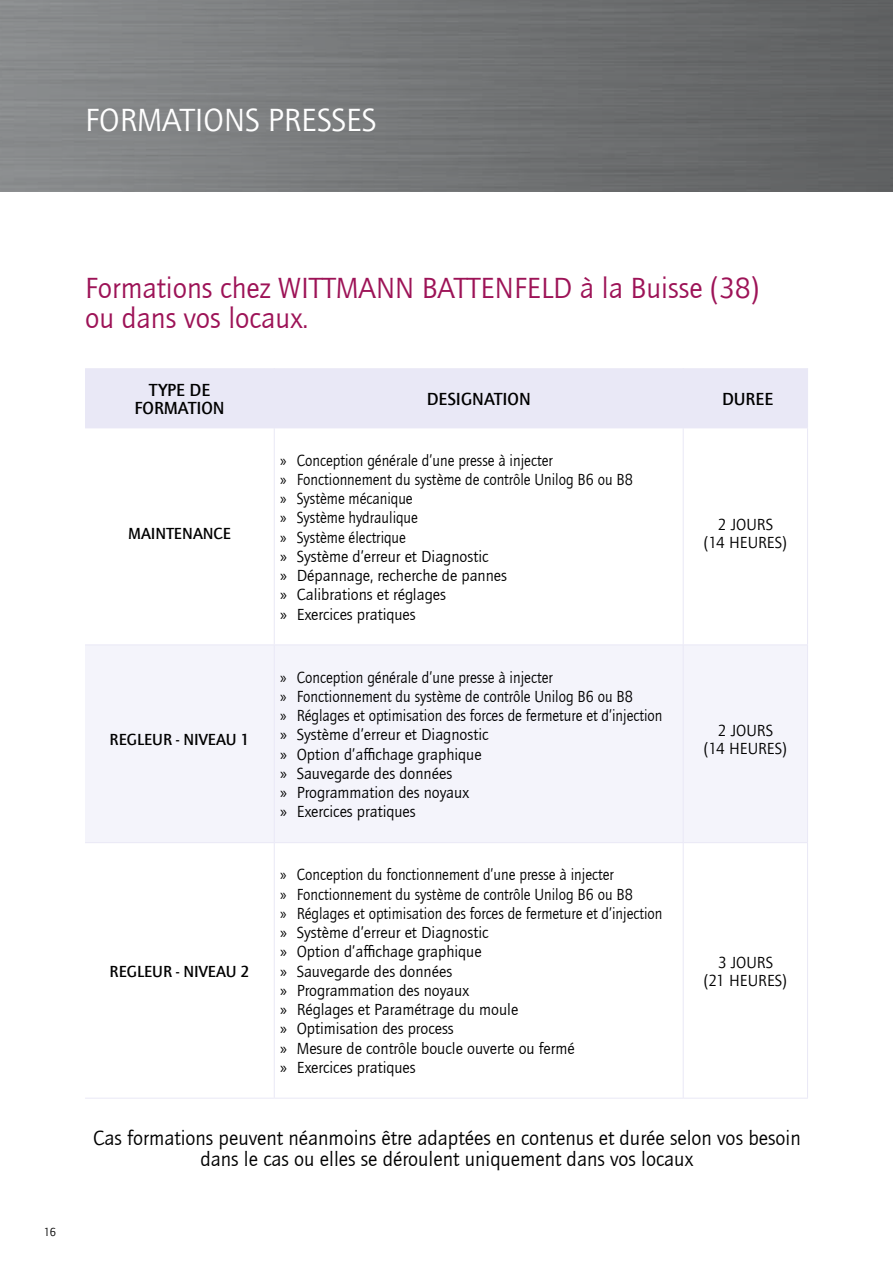
<style>
.page{position:relative;width:893px;height:1263px;background:#fff}
.page>*{position:absolute;margin:0;border:0;box-sizing:border-box;transform-origin:0 0}
.t1{font:33px "Quay Sans ITC Com";color:#fff}
.t2{font:30px/30px "Quay Sans ITC Com";color:#9d1357}
.t3{font:21px/21px "Quay Sans ITC Com";color:#000;text-align:center}
.t4{font:500 18px/17.9px "Quay Sans ITC Com";color:#000;text-align:center}
.t5{font:16.5px/19.2px "Quay Sans ITC Com";color:#000;scale:.93 1}
.t6{font:16.5px/17.9px "Quay Sans ITC Com";color:#000;text-align:center}
.t7{font:500 16.5px "Quay Sans ITC Com";color:#000}
.t8{font:12px "Quay Sans ITC Com";color:#000}
.s1{font-family:"Myriad Pro"}
</style>
<div class="page">
<div style="left:0;top:0;width:893px;height:191px;background:linear-gradient(to right,#8b8d8f,#5e5f60)"></div>
<div style="left:85px;top:368px;width:722px;height:59px;background:#e9e8f6"></div>
<div style="left:85px;top:645px;width:722px;height:197px;background:#f4f4fb"></div>
<hr style="left:274px;top:368px;width:1px;height:59px;background:#e9e8f6">
<hr style="left:683px;top:368px;width:1px;height:59px;background:#e9e8f6">
<hr style="left:807px;top:368px;width:1px;height:59px;background:#e9e8f6">
<hr style="left:85px;top:427px;width:189px;height:1px;background:#e9e8f6">
<hr style="left:274px;top:427px;width:409px;height:1px;background:#e9e8f6">
<hr style="left:274px;top:428px;width:1px;height:216px;background:#e9e8f6">
<hr style="left:683px;top:427px;width:125px;height:1px;background:#e9e8f6">
<hr style="left:683px;top:428px;width:1px;height:216px;background:#e9e8f6">
<hr style="left:807px;top:428px;width:1px;height:216px;background:#e9e8f6">
<hr style="left:85px;top:644px;width:189px;height:1px;background:#e9e8f6">
<hr style="left:274px;top:644px;width:409px;height:1px;background:#e9e8f6">
<hr style="left:274px;top:645px;width:1px;height:197px;background:#e9e8f6">
<hr style="left:683px;top:644px;width:125px;height:1px;background:#e9e8f6">
<hr style="left:683px;top:645px;width:1px;height:197px;background:#e9e8f6">
<hr style="left:807px;top:645px;width:1px;height:197px;background:#e9e8f6">
<hr style="left:85px;top:842px;width:189px;height:1px;background:#e9e8f6">
<hr style="left:274px;top:842px;width:409px;height:1px;background:#e9e8f6">
<hr style="left:274px;top:843px;width:1px;height:255px;background:#e9e8f6">
<hr style="left:683px;top:842px;width:125px;height:1px;background:#e9e8f6">
<hr style="left:683px;top:843px;width:1px;height:255px;background:#e9e8f6">
<hr style="left:807px;top:843px;width:1px;height:255px;background:#e9e8f6">
<hr style="left:85px;top:1098px;width:189px;height:1px;background:#e9e8f6">
<hr style="left:274px;top:1098px;width:409px;height:1px;background:#e9e8f6">
<hr style="left:683px;top:1098px;width:125px;height:1px;background:#e9e8f6">
<h1 class="t1" style="left:85px;top:101px;width:293px">FORMATIONS PRESSES</h1>
<p class="t8" style="left:44px;top:1225px;width:14px">16</p>
<h2 class="t2" style="left:85px;top:273px;width:676px">Formations chez WITTMANN BATTENFELD à la Buisse (38) ou dans vos locaux.</h2>
<p class="t4" style="left:135px;top:381px;width:92px">TYPE DE<br>FORMATION</p>
<p class="t4" style="left:427px;top:390px;width:106px">DESIGNATION</p>
<p class="t4" style="left:722px;top:390px;width:53px">DUREE</p>
<p class="t7" style="left:128px;top:524px;width:104px">MAINTENANCE</p>
<p class="t7" style="left:110px;top:729px;width:142px">REGLEUR - NIVEAU 1</p>
<p class="t7" style="left:110px;top:961px;width:142px">REGLEUR - NIVEAU 2</p>
<p class="t5" style="left:280px;top:450px;width:381px"><span class="s1">»</span> Conception générale d’une presse à injecter<br><span class="s1">»</span> Fonctionnement du système de contrôle Unilog B6 ou B8 <span class="s1">»</span> Système mécanique<br><span class="s1">»</span> Système hydraulique<br><span class="s1">»</span> Système électrique<br><span class="s1">»</span> Système d’erreur et Diagnostic<br><span class="s1">»</span> Dépannage, recherche de pannes<br><span class="s1">»</span> Calibrations et réglages<br><span class="s1">»</span> Exercices pratiques</p>
<p class="t5" style="left:280px;top:667px;width:413px"><span class="s1">»</span> Conception générale d’une presse à injecter<br><span class="s1">»</span> Fonctionnement du système de contrôle Unilog B6 ou B8<br><span class="s1">»</span> Réglages et optimisation des forces de fermeture et d’injection <span class="s1">»</span> Système d’erreur et Diagnostic<br><span class="s1">»</span> Option d’affichage graphique<br><span class="s1">»</span> Sauvegarde des données<br><span class="s1">»</span> Programmation des noyaux<br><span class="s1">»</span> Exercices pratiques</p>
<p class="t5" style="left:280px;top:865px;width:413px"><span class="s1">»</span> Conception du fonctionnement d’une presse à injecter<br><span class="s1">»</span> Fonctionnement du système de contrôle Unilog B6 ou B8<br><span class="s1">»</span> Réglages et optimisation des forces de fermeture et d’injection <span class="s1">»</span> Système d’erreur et Diagnostic<br><span class="s1">»</span> Option d’affichage graphique<br><span class="s1">»</span> Sauvegarde des données<br><span class="s1">»</span> Programmation des noyaux<br><span class="s1">»</span> Réglages et Paramétrage du moule<br><span class="s1">»</span> Optimisation des process<br><span class="s1">»</span> Mesure de contrôle boucle ouverte ou fermé<br><span class="s1">»</span> Exercices pratiques</p>
<p class="t6" style="left:704px;top:516px;width:84px">2 JOURS<br>(14 HEURES)</p>
<p class="t6" style="left:704px;top:721px;width:84px">2 JOURS<br>(14 HEURES)</p>
<p class="t6" style="left:704px;top:953px;width:84px">3 JOURS<br>(21 HEURES)</p>
<p class="t3" style="left:93px;top:1128px;width:709px">Cas formations peuvent néanmoins être adaptées en contenus et durée selon vos besoin dans le cas ou elles se déroulent uniquement dans vos locaux</p>
</div>
